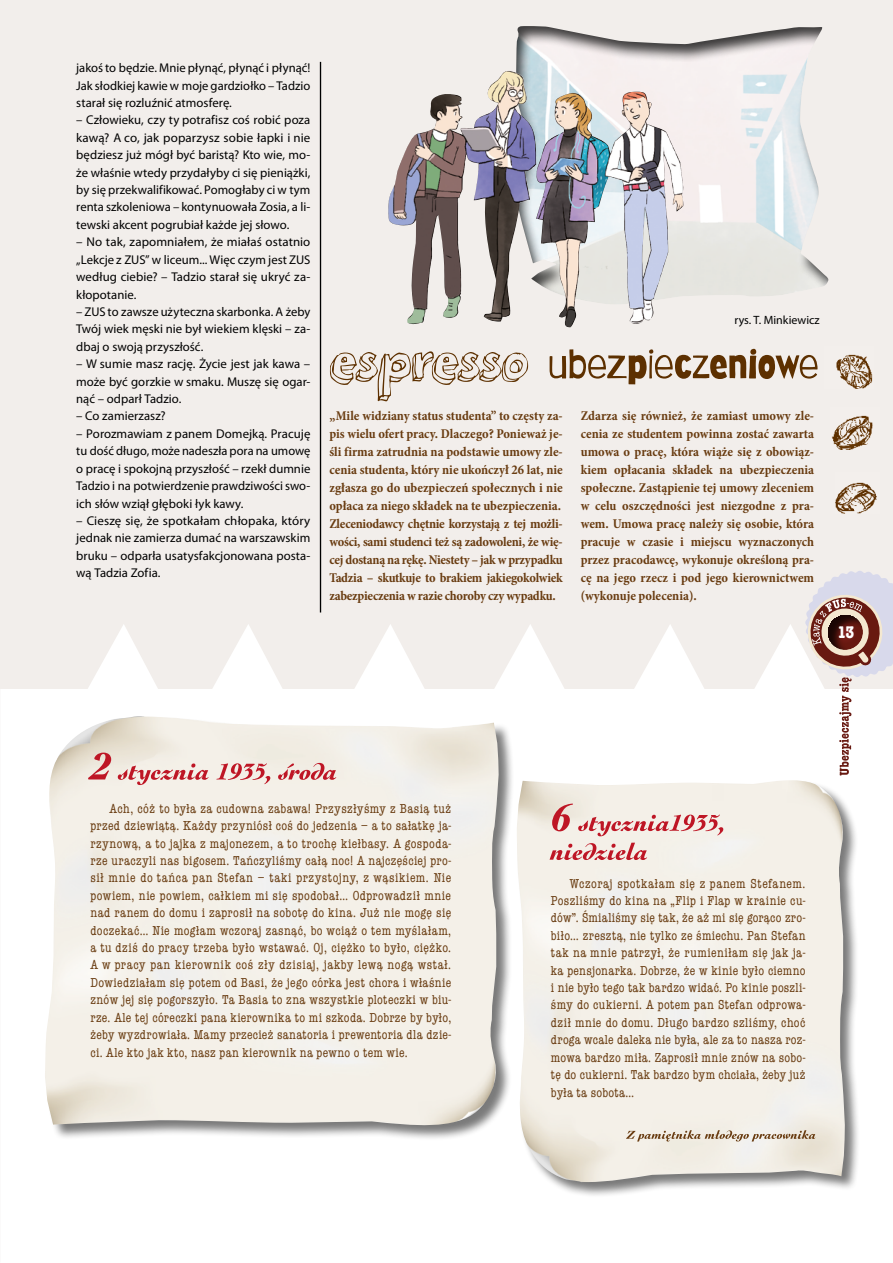
<style>
.page{position:relative;width:893px;height:1263px;background:#fff}
.page>*{position:absolute;margin:0;border:0;box-sizing:border-box;transform-origin:0 0}
.t1{font:700 condensed 17.4px "American Typewriter";color:#fff}
.teksty_espresso{font:700 condensed 13.5px/18px "Minion Pro";letter-spacing:-.005em;color:#693c11;text-align:justify}
.t2{font:condensed 13.35px/17.4px "American Typewriter";letter-spacing:.02em;color:#693c11;text-align:justify}
.t3{font:12.75px/17.4px "Myriad Pro Regular 2";color:#000;text-align:justify}
.rys{font:12px "Myriad Pro Regular 3";color:#000}
</style>
<div class="page">
<div style="left:0;top:0;width:893px;height:688px;background:#f2eeeb"></div>
<div style="left:515px;top:25px;width:314px;height:280px;background:#000;opacity:.75"></div>
<svg style="left:205px;top:624px;width:85px;height:65px"></svg>
<svg style="left:80px;top:625px;width:85px;height:64px"></svg>
<svg style="left:347px;top:624px;width:85px;height:65px"></svg>
<svg style="left:487px;top:624px;width:85px;height:65px"></svg>
<svg style="left:626px;top:625px;width:86px;height:64px"></svg>
<div style="left:45px;top:716px;width:470px;height:425px;background:#000;opacity:.75"></div>
<img style="left:45px;top:716px;width:454px;height:410px">
<div style="left:517px;top:780px;width:344px;height:418px;background:#000;opacity:.75"></div>
<img style="left:517px;top:780px;width:328px;height:402px">
<svg style="left:80px;top:737px;width:256px;height:75px;background:#edddd6"></svg>
<svg style="left:550px;top:843px;width:97px;height:17px;background:#e1a5a5"></svg>
<svg style="left:487px;top:737px;width:236px;height:99px"></svg>
<hr style="left:320px;top:62px;width:1px;height:550px;background:#000">
<img style="left:388px;top:71px;width:123px;height:254px">
<svg style="left:626px;top:1130px;width:189px;height:11px;background:#cec0af"></svg>
<img style="left:836px;top:354px;width:37px;height:34px">
<img style="left:832px;top:415px;width:41px;height:34px">
<img style="left:836px;top:482px;width:41px;height:32px">
<svg style="left:330px;top:349px;width:488px;height:52px"></svg>
<svg style="left:747px;top:571px;width:146px;height:241px"></svg>
<p class="t3" style="left:76px;top:59px;width:236px">jakoś to będzie. Mnie płynąć, płynąć i płynąć!<br>Jak słodkiej kawie w moje gardziołko – Tadzio starał się rozluźnić atmosferę.</p>
<p class="t3" style="left:76px;top:111px;width:236px">– Człowieku, czy ty potrafisz coś robić poza kawą? A co, jak poparzysz sobie łapki i nie będziesz już mógł być baristą? Kto wie, mo&shy;że właśnie wtedy przydałyby ci się pieniążki, by się przekwalifikować. Pomogłaby ci w tym renta szkoleniowa – kontynuowała Zosia, a li&shy;tewski akcent pogrubiał każde jej słowo.</p>
<p class="t3" style="left:76px;top:233px;width:236px">– No tak, zapomniałem, że miałaś ostatnio „Lekcje z ZUS” w liceum... Więc czym jest ZUS według ciebie? – Tadzio starał się ukryć za&shy;kłopotanie.</p>
<p class="t3" style="left:76px;top:303px;width:236px">– ZUS to zawsze użyteczna skarbonka. A żeby Twój wiek męski nie był wiekiem klęski – za&shy;dbaj o swoją przyszłość.</p>
<p class="t3" style="left:76px;top:355px;width:236px">– W sumie masz rację. Życie jest jak kawa – może być gorzkie w smaku. Muszę się ogar&shy;nąć – odparł Tadzio.</p>
<p class="t3" style="left:76px;top:407px;width:91px">– Co zamierzasz?</p>
<p class="t3" style="left:76px;top:425px;width:236px">– Porozmawiam z panem Domejką. Pracuję tu dość długo, może nadeszła pora na umowę o pracę i spokojną przyszłość – rzekł dumnie Tadzio i na potwierdzenie prawdziwości swo&shy;ich słów wziął głęboki łyk kawy.</p>
<p class="t3" style="left:76px;top:512px;width:236px">– Cieszę się, że spotkałam chłopaka, który jednak nie zamierza dumać na warszawskim bruku – odparła usatysfakcjonowana posta&shy;wą Tadzia Zofia.</p>
<p class="rys" style="left:734px;top:313px;width:87px">rys. T. Minkiewicz</p>
<p class="teksty_espresso" style="left:329px;top:406px;width:235px">„Mile widziany status studenta” to częsty za&shy;pis wielu ofert pracy. Dlaczego? Ponieważ je&shy;śli firma zatrudnia na podstawie umowy zle&shy;cenia studenta, który nie ukończył 26 lat, nie zgłasza go do ubezpieczeń społecznych i nie opłaca za niego składek na te ubezpieczenia.</p>
<p class="teksty_espresso" style="left:329px;top:514px;width:235px">Zleceniodawcy chętnie korzystają z tej możli&shy;wości, sami studenci też są zadowoleni, że wię&shy;cej dostaną na rękę. Niestety – jak w przypadku Tadzia – skutkuje to brakiem jakiegokolwiek zabezpieczenia w razie choroby czy wypadku.</p>
<p class="teksty_espresso" style="left:581px;top:406px;width:235px">Zdarza się również, że zamiast umowy zle&shy;cenia ze studentem powinna zostać zawarta umowa o pracę, która wiąże się z obowiąz&shy;kiem opłacania składek na ubezpieczenia społeczne. Zastąpienie tej umowy zleceniem w celu oszczędności jest niezgodne z pra&shy;wem. Umowa pracę należy się osobie, która pracuje w czasie i miejscu wyznaczonych przez pracodawcę, wykonuje określoną pra&shy;cę na jego rzecz i pod jego kierownictwem (wykonuje polecenia).</p>
<p class="t1" style="left:837px;top:618px;width:18px">13</p>
<p class="t2" style="left:90px;top:799px;width:362px;text-indent:19px">Ach, cóż to była za cudowna zabawa! Przyszłyśmy z Basią tuż przed dziewiątą. Każdy przyniósł coś do jedzenia – a to sałatkę ja&shy;rzynową, a to jajka z majonezem, a to trochę kiełbasy. A gospoda&shy;rze uraczyli nas bigosem. Tańczyliśmy całą noc! A najczęściej pro&shy;sił mnie do tańca pan Stefan – taki przystojny, z wąsikiem. Nie powiem, nie powiem, całkiem mi się spodobał… Odprowadził mnie nad ranem do domu i zaprosił na sobotę do kina. Już nie mogę się doczekać… Nie mogłam wczoraj zasnąć, bo wciąż o tem myślałam, a tu dziś do pracy trzeba było wstawać. Oj, ciężko to było, ciężko.<br>A w pracy pan kierownik coś zły dzisiaj, jakby lewą nogą wstał.<br>Dowiedziałam się potem od Basi, że jego córka jest chora i właśnie znów jej się pogorszyło. Ta Basia to zna wszystkie ploteczki w biu&shy;rze. Ale tej córeczki pana kierownika to mi szkoda. Dobrze by było, żeby wyzdrowiała. Mamy przecież sanatoria i prewentoria dla dzie&shy;ci. Ale kto jak kto, nasz pan kierownik na pewno o tem wie.</p>
<p class="t2" style="left:551px;top:874px;width:256px;text-indent:19px">Wczoraj spotkałam się z panem Stefanem.<br>Poszliśmy do kina na „Flip i Flap w krainie cu&shy;dów”. Śmialiśmy się tak, że aż mi się gorąco zro&shy;biło… zresztą, nie tylko ze śmiechu. Pan Stefan tak na mnie patrzył, że rumieniłam się jak ja&shy;ka pensjonarka. Dobrze, że w kinie było ciemno i nie było tego tak bardzo widać. Po kinie poszli&shy;śmy do cukierni. A potem pan Stefan odprowa&shy;dził mnie do domu. Długo bardzo szliśmy, choć droga wcale daleka nie była, ale za to nasza roz&shy;mowa bardzo miła. Zaprosił mnie znów na sobo&shy;tę do cukierni. Tak bardzo bym chciała, żeby już była ta sobota…</p>
</div>
